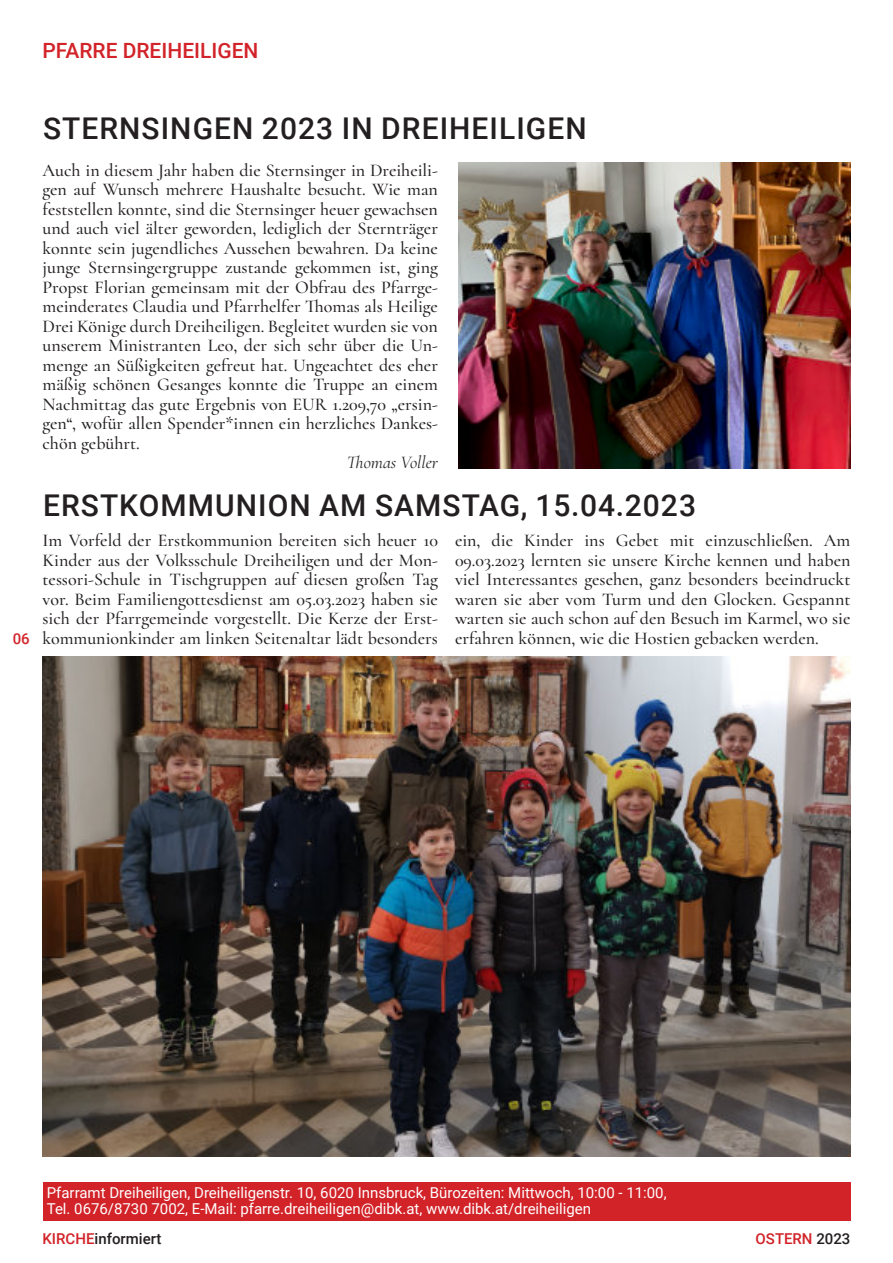
<style>
.page{position:relative;width:893px;height:1263px;background:#fff}
.page>*{position:absolute;margin:0;border:0;box-sizing:border-box;transform-origin:0 0}
.t1{font:500 30px "Roboto";letter-spacing:.035em;color:#231f20}
.t2{font:500 21px "Roboto";color:#d22329}
.t3{font:500 18px/19.5px "Cormorant";color:#231f20;text-align:justify}
.t4{font:italic 18px "Cormorant";color:#231f20}
.t5{font:15px/16.5px "Roboto";color:#fff}
.t6{font:500 15px "Roboto";color:#231f20}
.t7{font:500 15px "Roboto";color:#d22329}
.s1{color:#d22329}
.s2{color:#231f20}
</style>
<div class="page">
<div style="left:43px;top:1182px;width:807px;height:38px;background:#d22329"></div>
<img style="left:459px;top:163px;width:391px;height:305px">
<img style="left:43px;top:656px;width:807px;height:501px">
<p class="t2" style="left:43px;top:43px;width:217px">PFARRE DREIHEILIGEN</p>
<p class="t7" style="left:13px;top:632px;width:19px">06</p>
<h1 class="t1" style="left:43px;top:117px;width:545px">STERNSINGEN 2023 IN DREIHEILIGEN</h1>
<p class="t3" style="left:43px;top:160px;width:397px">Auch in diesem Jahr haben die Sternsinger in Dreiheili&shy;gen auf Wunsch mehrere Haushalte besucht. Wie man feststellen konnte, sind die Sternsinger heuer gewachsen und auch viel älter geworden, lediglich der Sternträger konnte sein jugendliches Aussehen bewahren. Da keine junge Sternsingergruppe zustande gekommen ist, ging Propst Florian gemeinsam mit der Obfrau des Pfarrge&shy;meinderates Claudia und Pfarrhelfer Thomas als Heilige Drei Könige durch Dreiheiligen. Begleitet wurden sie von unserem Ministranten Leo, der sich sehr über die Un&shy;menge an Süßigkeiten gefreut hat. Ungeachtet des eher mäßig schönen Gesanges konnte die Truppe an einem Nachmittag das gute Ergebnis von EUR 1.209,70 „ersin&shy;gen“, wofür allen Spender*innen ein herzliches Dankes&shy;chön gebührt.</p>
<p class="t4" style="left:347px;top:451px;width:93px">Thomas Voller</p>
<h1 class="t1" style="left:43px;top:493px;width:654px">ERSTKOMMUNION AM SAMSTAG, 15.04.2023</h1>
<p class="t3" style="left:43px;top:531px;width:397px">Im Vorfeld der Erstkommunion bereiten sich heuer 10<br>Kinder aus der Volksschule Dreiheiligen und der Mon&shy;tessori-Schule in Tischgruppen auf diesen großen Tag vor. Beim Familiengottesdienst am 05.03.2023 haben sie sich der Pfarrgemeinde vorgestellt. Die Kerze der Erst&shy;kommunionkinder am linken Seitenaltar lädt besonders</p>
<p class="t3" style="left:455px;top:531px;width:397px">ein, die Kinder ins Gebet mit einzuschließen. Am 09.03.2023 lernten sie unsere Kirche kennen und haben viel Interessantes gesehen, ganz besonders beeindruckt waren sie aber vom Turm und den Glocken. Gespannt warten sie auch schon auf den Besuch im Karmel, wo sie erfahren können, wie die Hostien gebacken werden.</p>
<p class="t5" style="left:47px;top:1186px;width:621px">Pfarramt Dreiheiligen, Dreiheiligenstr. 10, 6020 Innsbruck, Bürozeiten: Mittwoch, 10:00 - 11:00,<br>Tel. 0676/8730 7002, E-Mail: pfarre.dreiheiligen@dibk.at, www.dibk.at/dreiheiligen</p>
<p class="t6" style="left:43px;top:1233px;width:120px"><span class="s1">KIRCHE</span>informiert</p>
<p class="t7" style="left:756px;top:1233px;width:96px">OSTERN <span class="s2">2023</span></p>
</div>
